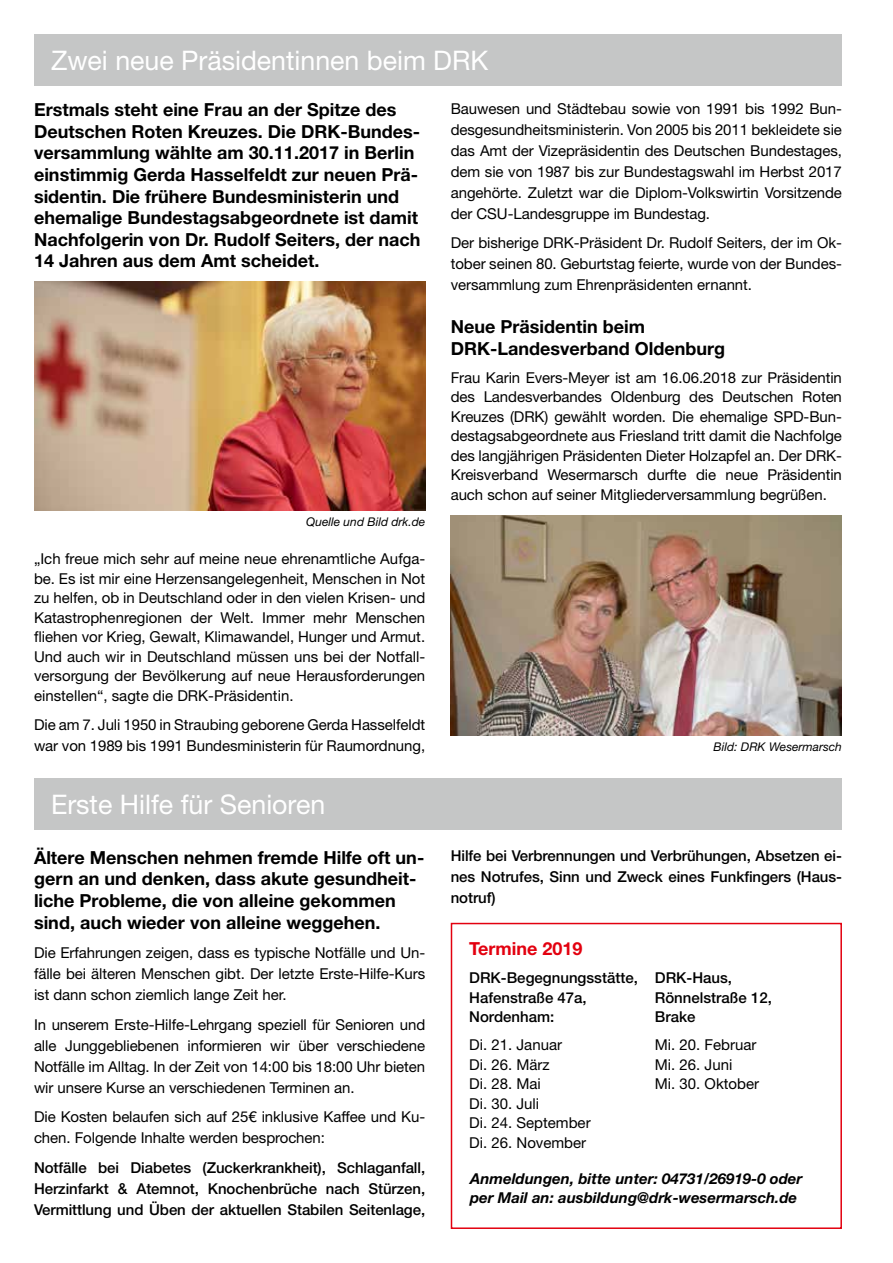
<style>
.page{position:relative;width:893px;height:1263px;background:#fff}
.page>*{position:absolute;margin:0;border:0;box-sizing:border-box;transform-origin:0 0}
.t1{font:27px "Helvetica Neue";color:#fff}
.t2{font:700 18px/21.6px "Helvetica Neue";color:#000}
.t3{font:700 18px "Helvetica Neue";color:#e3000f}
.t4{font:15px/19.5px "Helvetica Neue";letter-spacing:-.005em;color:#000;text-align:justify}
.t5{font:500 15px/21px "Helvetica Neue";letter-spacing:-.005em;color:#000;text-align:justify}
.t6{font:italic 700 15px/19.5px "Helvetica Neue";color:#000}
.t7{font:italic 12px "Helvetica Neue";color:#000}
.s1{font-style:inherit}
</style>
<div class="page">
<div style="left:34px;top:34px;width:808px;height:51px;background:#c5c6c6"></div>
<div style="left:34px;top:778px;width:808px;height:51px;background:#c5c6c6"></div>
<img style="left:34px;top:282px;width:391px;height:228px">
<div style="left:451px;top:923px;width:391px;height:306px;border:2px solid #e3000f"></div>
<img style="left:451px;top:516px;width:391px;height:220px">
<h1 class="t1" style="left:51px;top:44px;width:439px">Zwei neue Präsidentinnen beim DRK</h1>
<p class="t2" style="left:34px;top:99px;width:388px">Erstmals steht eine Frau an der Spitze des Deutschen Roten Kreuzes. Die DRK-Bundes&shy;versammlung wählte am 30.11.2017 in Berlin einstimmig Gerda Hasselfeldt zur neuen Prä&shy;sidentin. Die frühere Bundesministerin und ehemalige Bundestagsabgeordnete ist damit Nachfolgerin von Dr. Rudolf Seiters, der nach 14 Jahren aus dem Amt scheidet.</p>
<p class="t7" style="left:306px;top:514px;width:120px">Quelle und Bild drk.de</p>
<p class="t4" style="left:34px;top:549px;width:393px">„Ich freue mich sehr auf meine neue ehrenamtliche Aufga&shy;be. Es ist mir eine Herzensangelegenheit, Menschen in Not zu helfen, ob in Deutschland oder in den vielen Krisen- und Katastrophenregionen der Welt. Immer mehr Menschen fliehen vor Krieg, Gewalt, Klimawandel, Hunger und Armut.<br>Und auch wir in Deutschland müssen uns bei der Notfall&shy;versorgung der Bevölkerung auf neue Herausforderungen einstellen“, sagte die DRK-Präsidentin.</p>
<p class="t4" style="left:34px;top:714px;width:393px;line-height:21px">Die am 7. Juli 1950 in Straubing geborene Gerda Hasselfeldt war von 1989 bis 1991 Bundesministerin für Raumordnung,</p>
<h1 class="t1" style="left:51px;top:789px;width:276px">Erste Hilfe für Senioren</h1>
<p class="t2" style="left:34px;top:846px;width:392px">Ältere Menschen nehmen fremde Hilfe oft un&shy;gern an und denken, dass akute gesundheit&shy;liche Probleme, die von alleine gekommen sind, auch wieder von alleine weggehen.</p>
<p class="t4" style="left:34px;top:942px;width:393px;line-height:21px">Die Erfahrungen zeigen, dass es typische Notfälle und Un&shy;fälle bei älteren Menschen gibt. Der letzte Erste-Hilfe-Kurs ist dann schon ziemlich lange Zeit her.</p>
<p class="t4" style="left:34px;top:1014px;width:393px;line-height:21px">In unserem Erste-Hilfe-Lehrgang speziell für Senioren und alle Junggebliebenen informieren wir über verschiedene Notfälle im Alltag. In der Zeit von 14:00 bis 18:00 Uhr bieten wir unsere Kurse an verschiedenen Terminen an.</p>
<p class="t4" style="left:34px;top:1106px;width:393px;line-height:21px">Die Kosten belaufen sich auf 25<span class="s1">€</span> inklusive Kaffee und Ku&shy;chen. Folgende Inhalte werden besprochen:</p>
<p class="t5" style="left:34px;top:1157px;width:393px">Notfälle bei Diabetes (Zuckerkrankheit), Schlaganfall, Herzinfarkt &amp; Atemnot, Knochenbrüche nach Stürzen, Vermittlung und Üben der aktuellen Stabilen Seitenlage,</p>
<p class="t4" style="left:451px;top:98px;width:393px;line-height:21px">Bauwesen und Städtebau sowie von 1991 bis 1992 Bun&shy;desgesundheitsministerin. Von 2005 bis 2011 bekleidete sie das Amt der Vizepräsidentin des Deutschen Bundestages, dem sie von 1987 bis zur Bundestagswahl im Herbst 2017 angehörte. Zuletzt war die Diplom-Volkswirtin Vorsitzende der CSU-Landesgruppe im Bundestag.</p>
<p class="t4" style="left:451px;top:232px;width:393px;line-height:21px">Der bisherige DRK-Präsident Dr. Rudolf Seiters, der im Ok&shy;tober seinen 80. Geburtstag feierte, wurde von der Bundes&shy;versammlung zum Ehrenpräsidenten ernannt.</p>
<p class="t2" style="left:451px;top:316px;width:276px">Neue Präsidentin beim<br>DRK-Landesverband Oldenburg</p>
<p class="t4" style="left:451px;top:368px;width:393px">Frau Karin Evers-Meyer ist am 16.06.2018 zur Präsidentin des Landesverbandes Oldenburg des Deutschen Roten Kreuzes (DRK) gewählt worden. Die ehemalige SPD-Bun&shy;destagsabgeordnete aus Friesland tritt damit die Nachfolge des langjährigen Präsidenten Dieter Holzapfel an. Der DRK-Kreisverband Wesermarsch durfte die neue Präsidentin auch schon auf seiner Mitgliederversammlung begrüßen.</p>
<p class="t7" style="left:714px;top:739px;width:130px">Bild: DRK Wesermarsch</p>
<p class="t5" style="left:451px;top:845px;width:393px">Hilfe bei Verbrennungen und Verbrühungen, Absetzen ei&shy;nes Notrufes, Sinn und Zweck eines Funkfingers (Haus&shy;notruf)</p>
<p class="t3" style="left:469px;top:938px;width:115px">Termine 2019</p>
<p class="t5" style="left:469px;top:968px;width:170px;line-height:19.5px;text-align:left">DRK-Begegnungsstätte,<br>Hafenstraße 47a,<br>Nordenham:</p>
<p class="t4" style="left:469px;top:1035px;width:123px;text-align:left">Di. 21. Januar<br>Di. 26. März<br>Di. 28. Mai<br>Di. 30. Juli<br>Di. 24. September<br>Di. 26. November</p>
<p class="t5" style="left:655px;top:968px;width:118px;line-height:19.5px;text-align:left">DRK-Haus,<br>Rönnelstraße 12,<br>Brake</p>
<p class="t4" style="left:655px;top:1035px;width:106px;text-align:left">Mi. 20. Februar<br>Mi. 26. Juni<br>Mi. 30. Oktober</p>
<p class="t6" style="left:470px;top:1168px;width:334px">Anmeldungen, bitte unter: 04731/26919-0 oder per Mail an: ausbildung@drk-wesermarsch.de</p>
</div>
